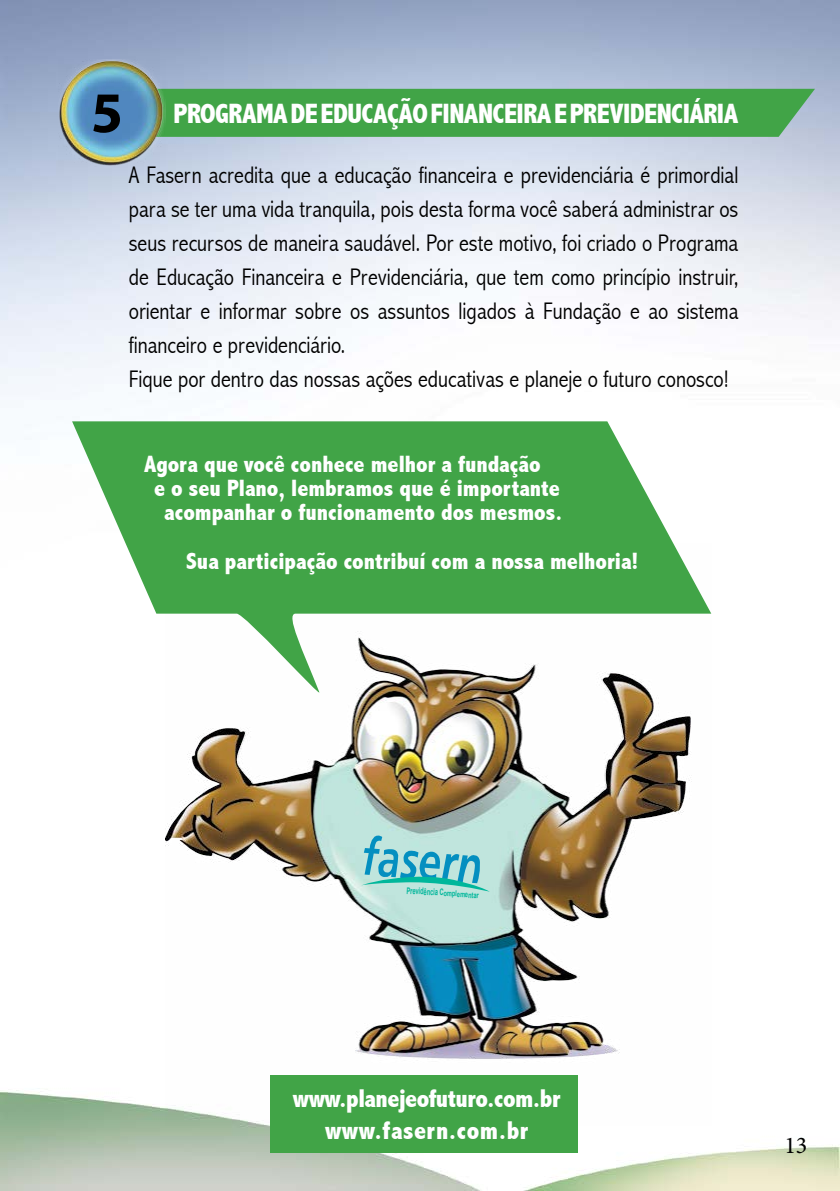
<style>
.page{position:relative;width:840px;height:1191px;background:#fff}
.page>*{position:absolute;margin:0;border:0;box-sizing:border-box;transform-origin:0 0}
.t1{font:700 57.8px "Myriad Pro";color:#000}
.t2{font:800 condensed 28px "Abadi";letter-spacing:-.02em;color:#fff}
.t3{font:800 condensed 25.8px/31.2px "Abadi";letter-spacing:-.02em;color:#fff;text-align:center}
.t4{font:300 condensed 24px/34px "Abadi";color:#000}
.t5{font:24px "Minion Pro";color:#000}
.t6{font:800 condensed 23.6px "Abadi";color:#fff}
.t7{font:700 9.2px "Arial";color:#00b79b;scale:.61 1}
.s1{font-size:8px}
.s2{font-size:8.2px}
</style>
<div class="page">
<img style="left:0;top:0;width:839px;height:1190px">
<div style="left:166px;top:89px;width:648px;height:48px;background:#41a447"></div>
<img style="left:58px;top:59px;width:108px;height:108px">
<img style="left:166px;top:700px;width:544px;height:426px">
<svg style="left:361px;top:834px;width:128px;height:57px"></svg>
<div style="left:270px;top:1075px;width:308px;height:78px;background:#41a447"></div>
<svg style="left:72px;top:421px;width:638px;height:279px;fill:#41a447"></svg>
<h1 class="t1" style="left:91px;top:75px;width:34px">5</h1>
<p class="t2" style="left:173px;top:97px;width:566px">PROGRAMA DE EDUCAÇÃO FINANCEIRA E PREVIDENCIÁRIA</p>
<p class="t4" style="left:129px;top:158px;width:610px">A Fasern acredita que a educação financeira e previdenciária é primordial para se ter uma vida tranquila, pois desta forma você saberá administrar os seus recursos de maneira saudável. Por este motivo, foi criado o Programa de Educação Financeira e Previdenciária, que tem como princípio instruir, orientar e informar sobre os assuntos ligados à Fundação e ao sistema financeiro e previdenciário.<br>Fique por dentro das nossas ações educativas e planeje o futuro conosco!</p>
<p class="t6" style="left:144px;top:450px;width:398px">Agora que você conhece melhor a fundação</p>
<p class="t6" style="left:154px;top:474px;width:407px">e o seu Plano, lembramos que é importante</p>
<p class="t6" style="left:164px;top:498px;width:399px">acompanhar o funcionamento dos mesmos.</p>
<p class="t6" style="left:186px;top:548px;width:453px">Sua participação contribuí com a nossa melhoria!</p>
<p class="t7" style="left:406px;top:884px;width:120px;rotate:3deg">Previdência C<span class="s1">omplem</span><span class="s2">entar</span></p>
<p class="t3" style="left:293px;top:1083px;width:269px">www.planejeofuturo.com.br www.fasern.com.br</p>
<p class="t5" style="left:783px;top:1129px;width:25px">13</p>
</div>
